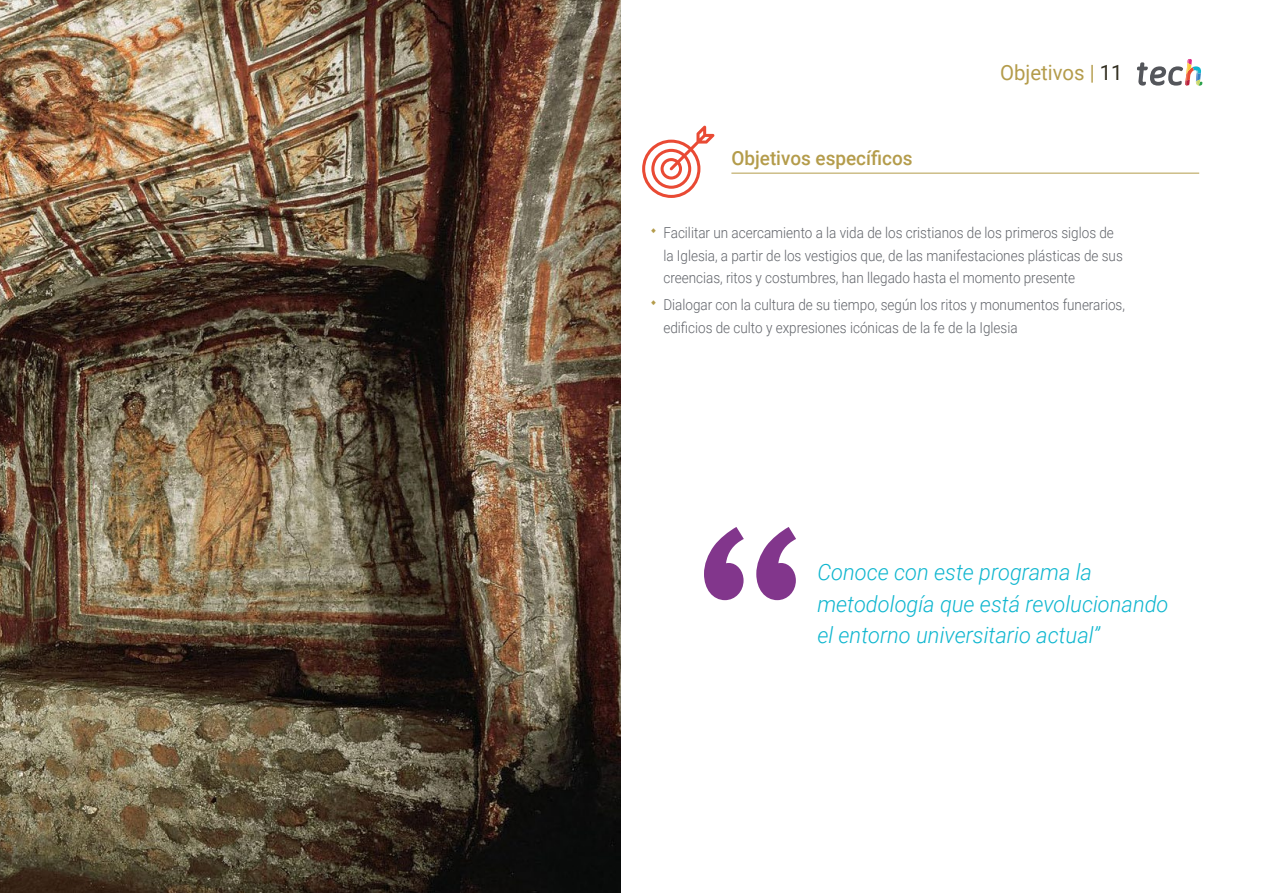
<style>
.page{position:relative;width:1263px;height:893px;background:#fff}
.page>*{position:absolute;margin:0;border:0;box-sizing:border-box;transform-origin:0 0}
.t1{font:italic 300 22.5px/31.5px "Roboto";color:#0fb6cf}
.t2{font:21px "Roboto";color:#b49c4b}
.t3{font:500 19.5px "Roboto";color:#b49c4b}
.t4{font:300 15px/22.5px "Roboto";color:#61646a;scale:.9 1}
.s1{color:#312e20}
</style>
<div class="page">
<svg style="left:704px;top:527px;width:92px;height:73px"></svg>
<hr style="left:731px;top:173px;width:468px;height:1px;background:#b49c4b">
<svg style="left:642px;top:126px;width:72px;height:72px"></svg>
<img style="left:0;top:0;width:621px;height:893px">
<svg style="left:1137px;top:59px;width:65px;height:27px"></svg>
<h3 class="t3" style="left:731px;top:144px;width:183px">Objetivos específicos</h3>
<h2 class="t2" style="left:1000px;top:57px;width:124px">Objetivos | <span class="s1">11</span></h2>
<p class="t4" style="left:663px;top:221px;width:512px">Facilitar un acercamiento a la vida de los cristianos de los primeros siglos de la Iglesia, a partir de los vestigios que, de las manifestaciones plásticas de sus creencias, ritos y costumbres, han llegado hasta el momento presente</p>
<p class="t4" style="left:663px;top:293px;width:514px">Dialogar con la cultura de su tiempo, según los ritos y monumentos funerarios, edificios de culto y expresiones icónicas de la fe de la Iglesia</p>
<h1 class="t1" style="left:817px;top:556px;width:353px">Conoce con este programa la metodología que está revolucionando el entorno universitario actual”</h1>
</div>
